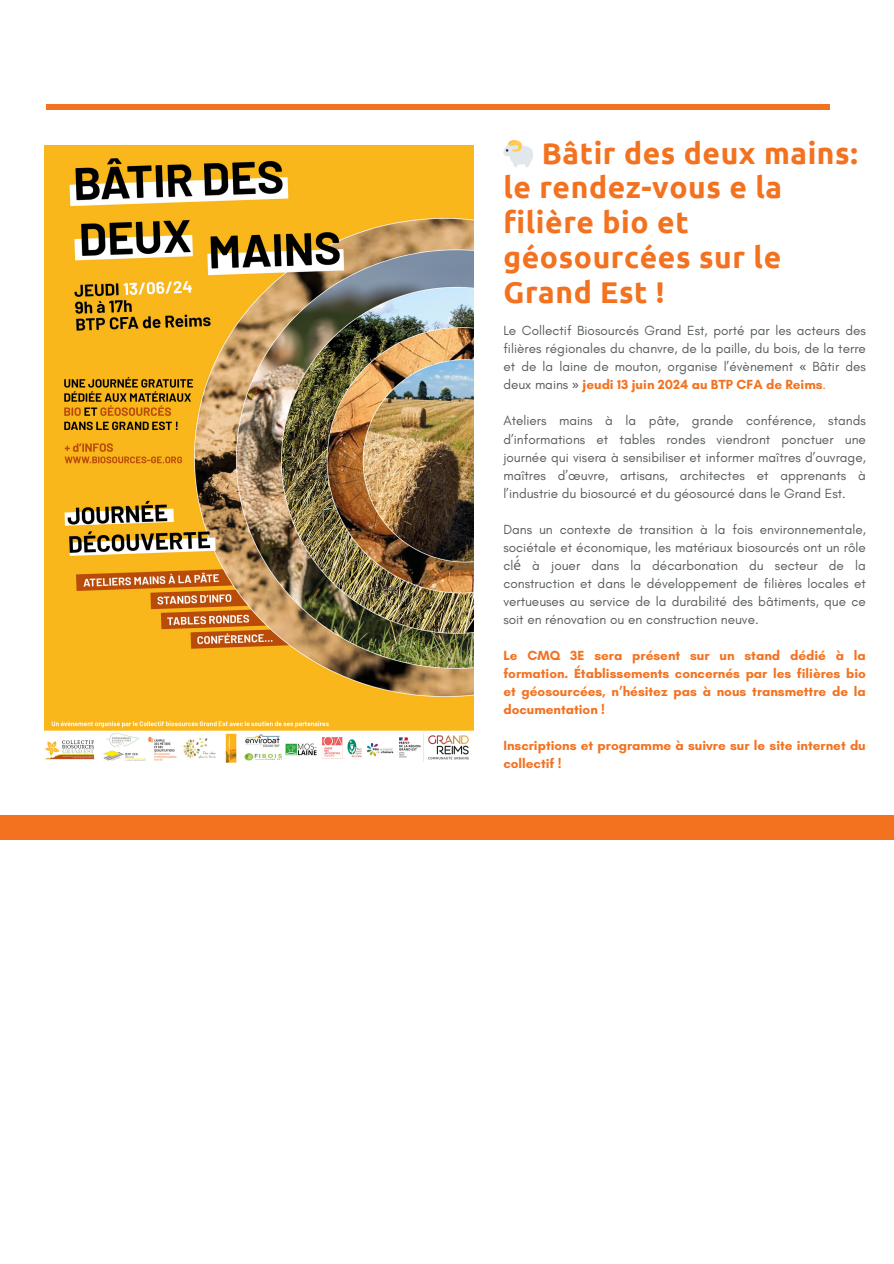
<style>
.page{position:relative;width:894px;height:1264px;background:#fff}
.page>*{position:absolute;margin:0;border:0;box-sizing:border-box;transform-origin:0 0}
.t1{font:700 30px/34.8px "Ubuntu";letter-spacing:.02em;color:#f37220}
.t2{font:13.5px/18px "Glacial Indifference";color:#565b5b;text-align:justify}
.t3{font:700 13.5px/18px "Glacial Indifference";color:#f37220;text-align:justify}
.s1{font-family:"Noto Sans"}
.s2{font-weight:700;color:#f37220}
.s3{color:#f37220}
</style>
<div class="page">
<img style="left:45px;top:145px;width:428px;height:618px">
<div style="left:46px;top:104px;width:783px;height:6px;background:#f37220"></div>
<div style="left:0;top:814px;width:893px;height:25px;background:#f37220"></div>
<h2 class="t1" style="left:503px;top:135px;width:356px;text-indent:38px">Bâtir des deux mains: le rendez-vous e la filière bio et géosourcées sur le<br>Grand Est !</h2>
<h1 class="t2" style="left:503px;top:322px;width:364px">Le Collectif Biosourcés Grand Est, porté par les acteurs des filières régionales du chanvre, de la paille, du bois, de la terre et de la laine de mouton, organise l’évènement <span class="s1">«</span> Bâtir des deux mains <span class="s1">»</span> <span class="s2">jeudi 13 juin 2024 au BTP CFA de Reims</span><span class="s3">.</span></h1>
<p class="t2" style="left:503px;top:412px;width:364px">Ateliers mains à la pâte, grande conférence, stands d’informations et tables rondes viendront ponctuer une journée qui visera à sensibiliser et informer maîtres d’ouvrage, maîtres d’œuvre, artisans, architectes et apprenants à l’industrie du biosourcé et du géosourcé dans le Grand Est.</p>
<p class="t2" style="left:503px;top:520px;width:364px">Dans un contexte de transition à la fois environnementale, sociétale et économique, les matériaux biosourcés ont un rôle cl<span class="s1">é́</span> à jouer dans la décarbonation du secteur de la construction et dans le développement de filières locales et vertueuses au service de la durabilité des bâtiments, que ce soit en rénovation ou en construction neuve.</p>
<p class="t3" style="left:503px;top:646px;width:364px">Le CMQ 3E sera présent sur un stand dédié à la formation. Établissements concernés par les filières bio et géosourcées, n’hésitez pas à nous transmettre de la documentation !</p>
<h2 class="t3" style="left:503px;top:736px;width:364px">Inscriptions et programme à suivre sur le site internet du collectif !</h2>
</div>
